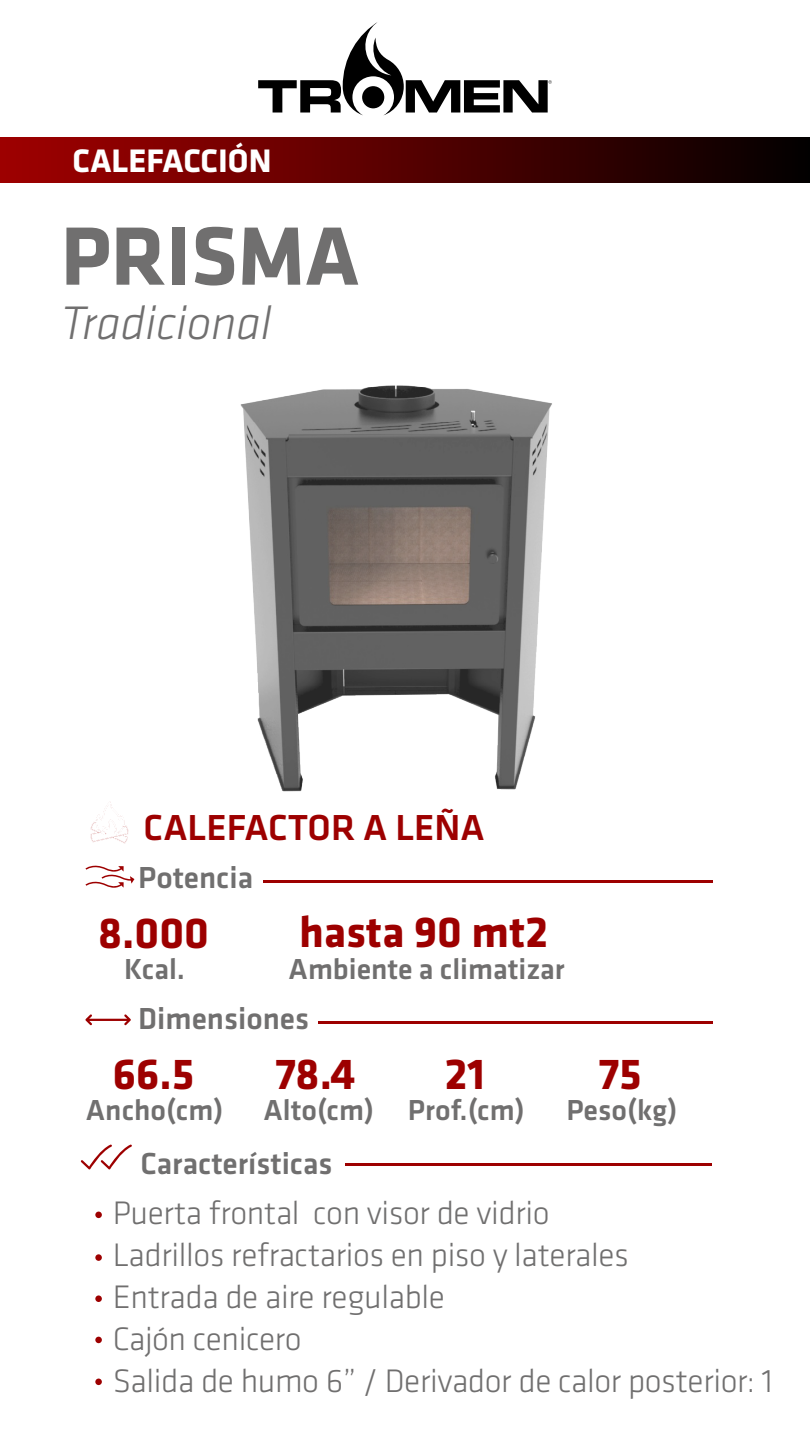
<style>
.page{position:relative;width:810px;height:1440px;background:#fff}
.page>*{position:absolute;margin:0;border:0;box-sizing:border-box;transform-origin:0 0}
.t1{font:700 85.72px "Klavika";color:#706f6f}
.t2{font:italic 300 48.75px "Klavika";color:#706f6f}
.t3{font:700 45px "Klavika";color:#9d0000}
.t4{font:500 37.5px "Klavika";color:#9d0000}
.t5{font:300 33.75px/42px "Klavika";letter-spacing:-.01em;color:#706f6f}
.t6{font:700 33.75px "Klavika";color:#fff}
.t7{font:500 31.5px "Klavika";color:#706f6f}
.t8{font:500 30px "Klavika";color:#706f6f}
</style>
<div class="page">
<svg style="left:258px;top:22px;width:294px;height:116px"></svg>
<div style="left:0;top:138px;width:810px;height:45px;background:linear-gradient(to right,#a30000,#050000)"></div>
<hr style="left:263px;top:880px;width:449px;height:2px;background:#9d0000">
<hr style="left:345px;top:1164px;width:366px;height:2px;background:#9d0000">
<hr style="left:318px;top:1021px;width:395px;height:2px;background:#9d0000">
<div style="left:95px;top:1212px;width:7px;height:6px;background:#9d0000;border-radius:50%"></div>
<div style="left:95px;top:1254px;width:7px;height:7px;background:#9d0000;border-radius:50%"></div>
<div style="left:95px;top:1295px;width:7px;height:7px;background:#9d0000;border-radius:50%"></div>
<div style="left:95px;top:1337px;width:7px;height:6px;background:#9d0000;border-radius:50%"></div>
<div style="left:95px;top:1379px;width:7px;height:6px;background:#9d0000;border-radius:50%"></div>
<svg style="left:85px;top:865px;width:49px;height:23px"></svg>
<hr style="left:86px;top:1019px;width:44px;height:2px;background:#9d0000">
<svg style="left:85px;top:1014px;width:7px;height:11px"></svg>
<svg style="left:124px;top:1014px;width:7px;height:11px"></svg>
<svg style="left:81px;top:1144px;width:51px;height:25px"></svg>
<svg style="left:90px;top:802px;width:39px;height:41px"></svg>
<img style="left:240px;top:385px;width:312px;height:407px">
<p class="t6" style="left:72px;top:143px;width:201px">CALEFACCIÓN</p>
<h1 class="t1" style="left:61px;top:210px;width:300px">PRISMA</h1>
<h2 class="t2" style="left:61px;top:297px;width:212px">Tradicional</h2>
<p class="t4" style="left:143px;top:807px;width:343px">CALEFACTOR A LEÑA</p>
<p class="t7" style="left:138px;top:860px;width:116px">Potencia</p>
<h3 class="t3" style="left:98px;top:908px;width:112px">8.000</h3>
<h3 class="t3" style="left:299px;top:908px;width:250px">hasta 90 mt2</h3>
<p class="t8" style="left:124px;top:953px;width:63px">Kcal.</p>
<p class="t8" style="left:289px;top:953px;width:278px">Ambiente a climatizar</p>
<p class="t7" style="left:138px;top:1002px;width:172px">Dimensiones</p>
<h3 class="t3" style="left:113px;top:1050px;width:83px">66.5</h3>
<h3 class="t3" style="left:276px;top:1049px;width:82px">78.4</h3>
<h3 class="t3" style="left:445px;top:1050px;width:42px">21</h3>
<p class="t8" style="left:86px;top:1094px;width:139px">Ancho(cm)</p>
<p class="t8" style="left:264px;top:1094px;width:263px">Alto(cm) Prof.(cm)</p>
<p class="t7" style="left:141px;top:1146px;width:194px">Características</p>
<h3 class="t3" style="left:599px;top:1050px;width:44px">75</h3>
<p class="t8" style="left:566px;top:1094px;width:113px">Peso(kg)</p>
<p class="t5" style="left:113px;top:1192px;width:662px">Puerta frontal con visor de vidrio<br>Ladrillos refractarios en piso y laterales<br>Entrada de aire regulable<br>Cajón cenicero<br>Salida de humo 6” / Derivador de calor posterior: 1</p>
</div>
